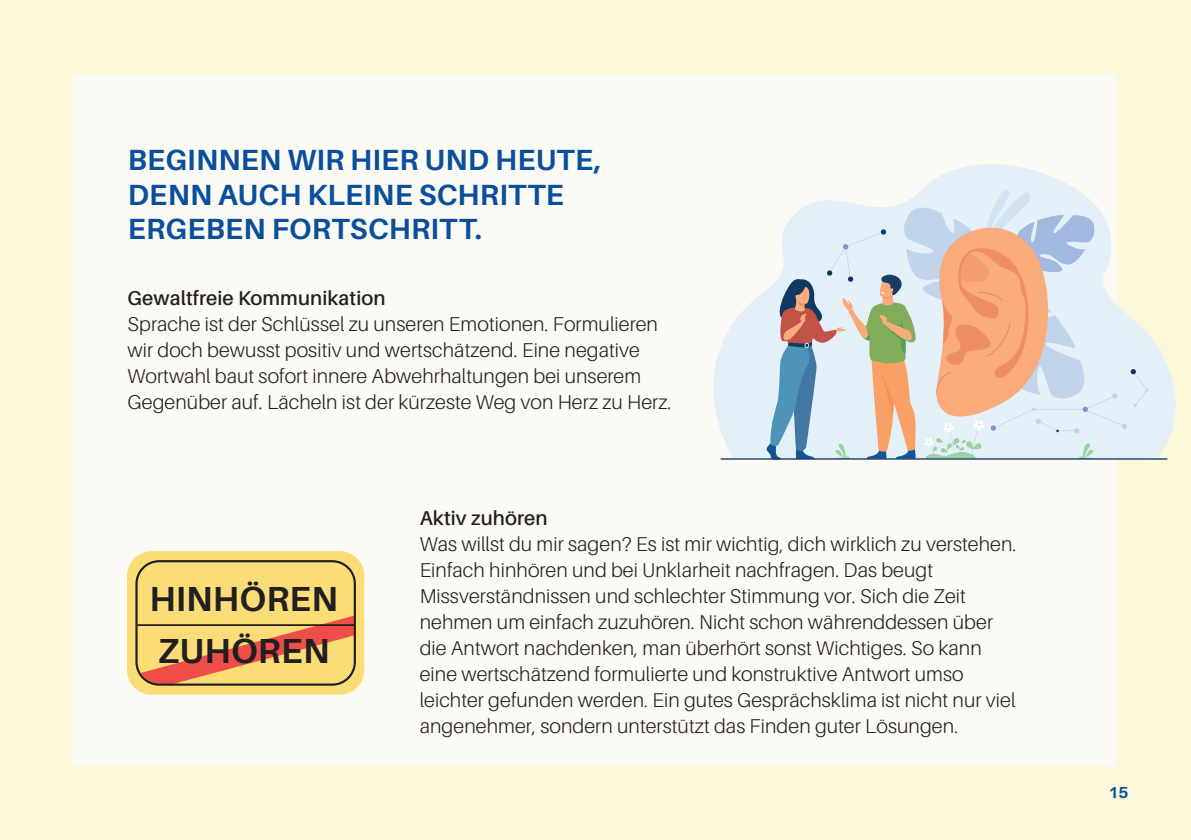
<style>
.page{position:relative;width:1191px;height:840px;background:#fff}
.page>*{position:absolute;margin:0;border:0;box-sizing:border-box;transform-origin:0 0}
.t1{font:700 34.8px/52px "Aileron";letter-spacing:.01em;color:#231f20}
.t2{font:700 29.2px/34.6px "Aileron";letter-spacing:.01em;color:#0a4f9c}
.t3{font:300 20px/26px "Aileron";letter-spacing:.005em;color:#231f20}
.t4{font:700 16px "Aileron";color:#0a4f9c}
.s1{font-weight:600}
</style>
<div class="page">
<div style="left:0;top:0;width:1191px;height:839px;background:#fef8db"></div>
<div style="left:74px;top:75px;width:1043px;height:690px;background:#fbfaf5"></div>
<svg style="left:713px;top:164px;width:463px;height:294px"></svg>
<svg style="left:766px;top:189px;width:382px;height:269px;background:#dbd5d0"></svg>
<hr style="left:720px;top:458px;width:447px;height:1px;background:#183c66">
<div style="left:127px;top:551px;width:237px;height:143px;background:#fbdd78;border-radius:25px"></div>
<svg style="left:138px;top:616px;width:216px;height:68px"></svg>
<hr style="left:137px;top:624px;width:218px;height:1px;background:#231f20">
<div style="left:135px;top:559px;width:221px;height:126px;border:2px solid #231f20;border-radius:23px"></div>
<p class="t2" style="left:128px;top:143px;width:476px">BEGINNEN WIR HIER UND HEUTE,<br>DENN AUCH KLEINE SCHRITTE<br>ERGEBEN FORTSCHRITT.</p>
<p class="t3" style="left:128px;top:285px;width:545px"><span class="s1">Gewaltfreie Kommunikation<br></span>Sprache ist der Schlüssel zu unseren Emotionen. Formulieren wir doch bewusst positiv und wertschätzend. Eine negative Wortwahl baut sofort innere Abwehrhaltungen bei unserem Gegenüber auf. Lächeln ist der kürzeste Weg von Herz zu Herz.</p>
<p class="t1" style="left:149px;top:572px;width:190px">HINHÖREN<br>ZUHÖREN</p>
<p class="t3" style="left:420px;top:504px;width:598px"><span class="s1">Aktiv zuhören<br></span>Was willst du mir sagen? Es ist mir wichtig, dich wirklich zu verstehen.<br>Einfach hinhören und bei Unklarheit nachfragen. Das beugt Missverständnissen und schlechter Stimmung vor. Sich die Zeit nehmen um einfach zuzuhören. Nicht schon währenddessen über die Antwort nachdenken, man überhört sonst Wichtiges. So kann eine wertschätzend formulierte und konstruktive Antwort umso leichter gefunden werden. Ein gutes Gesprächsklima ist nicht nur viel angenehmer, sondern unterstützt das Finden guter Lösungen.</p>
<p class="t4" style="left:1108px;top:782px;width:22px">15</p>
</div>
